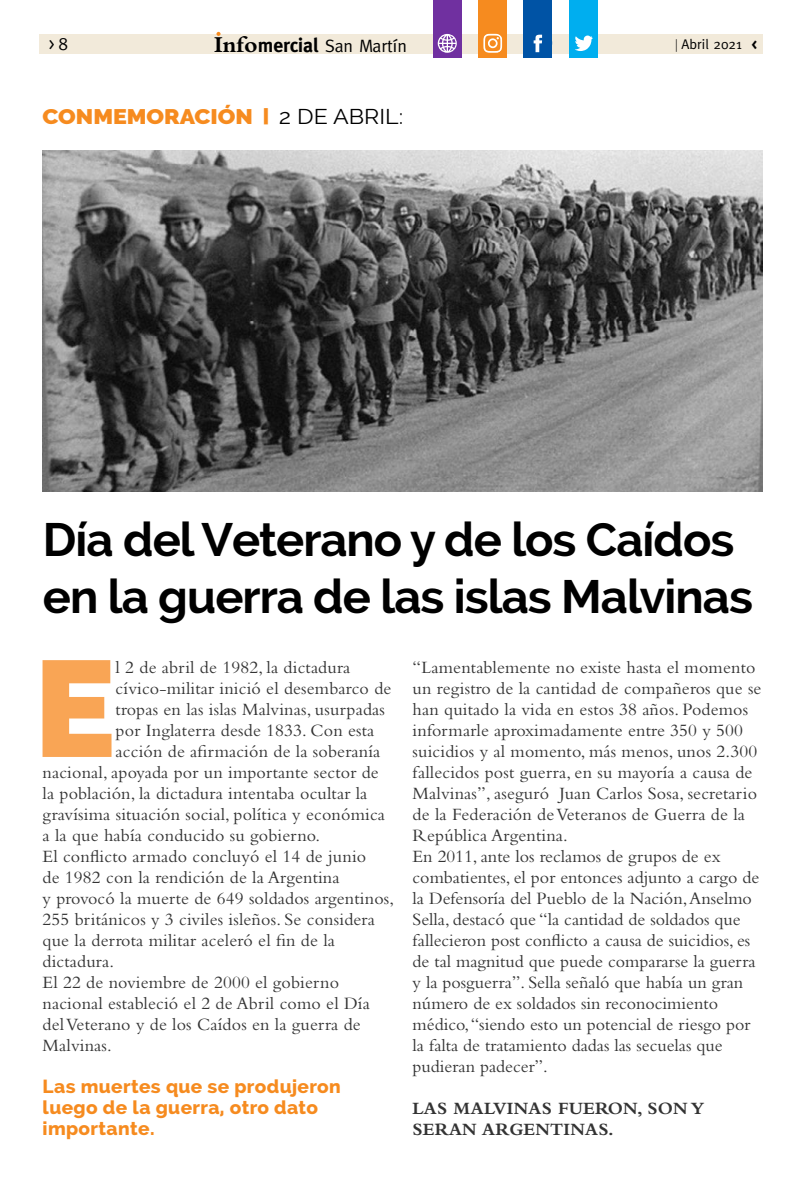
<style>
.page{position:relative;width:794px;height:1191px;background:#fff}
.page>*{position:absolute;margin:0;border:0;box-sizing:border-box;transform-origin:0 0}
.t1{font:900 136.3px "Raleway";color:#f9a555}
.t2{font:700 47px/57px "Raleway";letter-spacing:-.02em;color:#000}
.t3{font:21px "Raleway";color:#000;scale:1.1 1}
.t4{font:900 21px "Raleway";color:#f68b1f;scale:1.1 1}
.t5{font:800 19px/21px "Raleway";letter-spacing:.02em;color:#f68b1f}
.t6{font:18px/21px "Bembo";letter-spacing:.01em;color:#333}
.t7{font:700 18px/21px "Bembo";letter-spacing:.01em;color:#333}
.t8{font:18px "Meta";color:#000}
.t9{font:17.8px "Meta";color:#000}
.t10{font:14px "Meta Plus Normal";color:#000}
.s1{font-family:"Bembo";font-weight:700;font-size:23.8px}
.s2{font-weight:700;font-size:19.8px}
.s3{font-family:"Times New Roman"}
.s4{font-family:"Meta"}
.s5{font-family:"Meta";font-weight:700}
.s6{font-weight:900;color:#f68b1f}
.s7{font-family:"Meta Plus";font-weight:900;color:#f68b1f}
</style>
<div class="page">
<div style="left:40px;top:35px;width:723px;height:19px;background:#f2eada"></div>
<svg style="left:216px;top:32px;width:4px;height:4px"></svg>
<div style="left:478px;top:0;width:29px;height:58px;background:#f68b1f"></div>
<svg style="left:483px;top:33px;width:20px;height:20px"></svg>
<div style="left:524px;top:0;width:28px;height:58px;background:#0053a5"></div>
<svg style="left:533px;top:34px;width:10px;height:19px"></svg>
<div style="left:569px;top:0;width:28px;height:58px;background:#00aeef"></div>
<svg style="left:575px;top:35px;width:18px;height:16px"></svg>
<div style="left:433px;top:0;width:28px;height:58px;background:#7030a0"></div>
<svg style="left:438px;top:34px;width:19px;height:19px"></svg>
<img style="left:43px;top:150px;width:720px;height:341px">
<p class="t8" style="left:49px;top:34px;width:21px">&gt;8</p>
<p class="t9" style="left:214px;top:36px;width:194px"><span class="s1">Info</span><span class="s2">mercial</span> San Martín</p>
<p class="t10" style="left:675px;top:37px;width:83px"><span class="s3">|</span> Abril <span class="s4">2021</span> <span class="s5">&lt;</span></p>
<p class="t4" style="left:43px;top:104px;width:30px">CONMEMORACI</p>
<p class="t3" style="left:218px;top:104px;width:170px"><span class="s6">ÓN</span> <span class="s7">|</span> 2 DE ABRIL:</p>
<h2 class="t2" style="left:43px;top:511px;width:711px">Día del Veterano y de los Caídos en la guerra de las islas Malvinas</h2>
<h1 class="t1" style="left:34px;top:630px;width:83px">E</h1>
<p class="t6" style="left:116px;top:656px;width:236px">l 2 de abril de 1982, la dictadura</p>
<p class="t6" style="left:116px;top:677px;width:277px">cívico-militar inició el desembarco de</p>
<p class="t6" style="left:116px;top:698px;width:271px">tropas en las islas Malvinas, usurpadas</p>
<p class="t6" style="left:116px;top:719px;width:260px">por Inglaterra desde 1833. Con esta</p>
<p class="t6" style="left:116px;top:740px;width:266px">acción de afirmación de la soberanía</p>
<p class="t6" style="left:43px;top:761px;width:338px">nacional, apoyada por un importante sector de</p>
<p class="t6" style="left:43px;top:782px;width:326px">la población, la dictadura intentaba ocultar la</p>
<p class="t6" style="left:43px;top:803px;width:344px">gravísima situación social, política y económica</p>
<p class="t6" style="left:43px;top:824px;width:279px">a la que había conducido su gobierno.</p>
<p class="t6" style="left:43px;top:845px;width:325px">El conflicto armado concluyó el 14 de junio</p>
<p class="t6" style="left:43px;top:866px;width:299px">de 1982 con la rendición de la Argentina</p>
<p class="t6" style="left:43px;top:887px;width:353px">y provocó la muerte de 649 soldados argentinos,</p>
<p class="t6" style="left:43px;top:908px;width:334px">255 británicos y 3 civiles isleños. Se considera</p>
<p class="t6" style="left:43px;top:929px;width:294px">que la derrota militar aceleró el fin de la</p>
<p class="t6" style="left:43px;top:950px;width:73px">dictadura.</p>
<p class="t6" style="left:43px;top:971px;width:298px">El 22 de noviembre de 2000 el gobierno</p>
<p class="t6" style="left:43px;top:992px;width:329px">nacional estableció el 2 de Abril como el Día</p>
<p class="t6" style="left:43px;top:1013px;width:320px">del Veterano y de los Caídos en la guerra de</p>
<p class="t6" style="left:43px;top:1034px;width:71px">Malvinas.</p>
<p class="t5" style="left:43px;top:1076px;width:300px">Las muertes que se produjeron luego de la guerra, otro dato importante.</p>
<p class="t6" style="left:412px;top:656px;width:350px">“Lamentablemente no existe hasta el momento un registro de la cantidad de compañeros que se han quitado la vida en estos 38 años. Podemos informarle aproximadamente entre 350 y 500 suicidios y al momento, más menos, unos 2.300 fallecidos post guerra, en su mayoría a causa de Malvinas”, aseguró Juan Carlos Sosa, secretario de la Federación de Veteranos de Guerra de la República Argentina.<br>En 2011, ante los reclamos de grupos de ex combatientes, el por entonces adjunto a cargo de la Defensoría del Pueblo de la Nación, Anselmo Sella, destacó que “la cantidad de soldados que fallecieron post conflicto a causa de suicidios, es de tal magnitud que puede compararse la guerra y la posguerra”. Sella señaló que había un gran número de ex soldados sin reconocimiento médico, “siendo esto un potencial de riesgo por la falta de tratamiento dadas las secuelas que pudieran padecer”.</p>
<p class="t7" style="left:412px;top:1098px;width:293px">LAS MALVINAS FUERON, SON Y<br>SERAN ARGENTINAS.</p>
</div>
